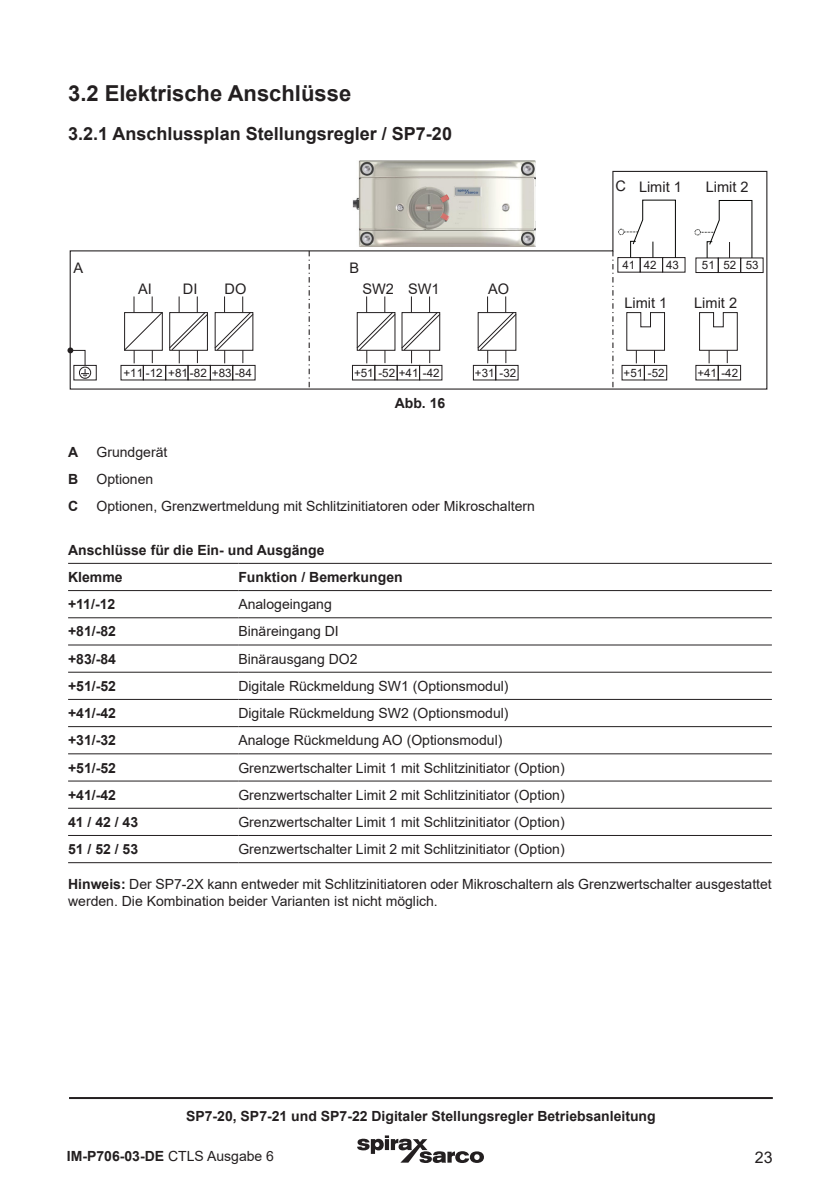
<style>
.page{position:relative;width:840px;height:1191px;background:#fff}
.page>*{position:absolute;margin:0;border:0;box-sizing:border-box;transform-origin:0 0}
.Subhead_1{font:700 22px "Arial";color:#231f20}
.Subhead_1-2{font:700 18px "Arial";color:#231f20}
.t1{font:16px "Arial";color:#231f20}
.t2{font:14.6px "Arial";color:#231f20}
.Body_text{font:14px/16.8px "Arial";color:#231f20}
.Body_text-2{font:700 14px "Arial";color:#231f20}
.Subhead_1-3{font:700 14px "Arial";color:#231f20}
.t3{font:11.6px "Arial";color:#231f20}
.s1{font-weight:700}
.s2{font-weight:400}
</style>
<div class="page">
<svg style="left:357px;top:1135px;width:126px;height:28px"></svg>
<hr style="left:69px;top:1097px;width:703px;height:2px;background:#231f20">
<hr style="left:68px;top:563px;width:170px;height:1px;background:#231f20">
<hr style="left:238px;top:563px;width:533px;height:1px;background:#231f20">
<hr style="left:68px;top:590px;width:170px;height:1px;background:#231f20">
<hr style="left:238px;top:590px;width:533px;height:1px;background:#231f20">
<hr style="left:68px;top:617px;width:170px;height:1px;background:#231f20">
<hr style="left:238px;top:617px;width:533px;height:1px;background:#231f20">
<hr style="left:68px;top:644px;width:170px;height:1px;background:#231f20">
<hr style="left:238px;top:644px;width:533px;height:1px;background:#231f20">
<hr style="left:68px;top:671px;width:170px;height:1px;background:#231f20">
<hr style="left:238px;top:671px;width:533px;height:1px;background:#231f20">
<hr style="left:68px;top:699px;width:170px;height:1px;background:#231f20">
<hr style="left:238px;top:699px;width:533px;height:1px;background:#231f20">
<hr style="left:68px;top:726px;width:170px;height:1px;background:#231f20">
<hr style="left:238px;top:726px;width:533px;height:1px;background:#231f20">
<hr style="left:68px;top:753px;width:170px;height:1px;background:#231f20">
<hr style="left:238px;top:753px;width:533px;height:1px;background:#231f20">
<hr style="left:68px;top:780px;width:170px;height:1px;background:#231f20">
<hr style="left:238px;top:780px;width:533px;height:1px;background:#231f20">
<hr style="left:68px;top:807px;width:170px;height:1px;background:#231f20">
<hr style="left:238px;top:807px;width:533px;height:1px;background:#231f20">
<hr style="left:68px;top:835px;width:170px;height:1px;background:#231f20">
<hr style="left:238px;top:835px;width:533px;height:1px;background:#231f20">
<hr style="left:68px;top:862px;width:170px;height:1px;background:#231f20">
<hr style="left:238px;top:862px;width:533px;height:1px;background:#231f20">
<img style="left:358px;top:160px;width:177px;height:10px">
<svg style="left:69px;top:170px;width:698px;height:220px"></svg>
<div style="left:73px;top:365px;width:24px;height:15px;border:1px solid #231f20"></div>
<svg style="left:308px;top:251px;width:1px;height:138px"></svg>
<div style="left:79px;top:367px;width:12px;height:12px;border:1px solid #231f20;border-radius:50%"></div>
<svg style="left:67px;top:347px;width:22px;height:30px"></svg>
<svg style="left:123px;top:296px;width:85px;height:67px"></svg>
<div style="left:143px;top:365px;width:23px;height:15px;border:1px solid #231f20"></div>
<div style="left:120px;top:365px;width:24px;height:15px;border:1px solid #231f20"></div>
<div style="left:187px;top:365px;width:24px;height:15px;border:1px solid #231f20"></div>
<div style="left:165px;top:365px;width:23px;height:15px;border:1px solid #231f20"></div>
<div style="left:232px;top:365px;width:23px;height:15px;border:1px solid #231f20"></div>
<div style="left:210px;top:365px;width:23px;height:15px;border:1px solid #231f20"></div>
<svg style="left:214px;top:296px;width:40px;height:67px"></svg>
<div style="left:374px;top:365px;width:23px;height:15px;border:1px solid #231f20"></div>
<div style="left:352px;top:365px;width:23px;height:15px;border:1px solid #231f20"></div>
<div style="left:419px;top:365px;width:23px;height:15px;border:1px solid #231f20"></div>
<div style="left:396px;top:365px;width:24px;height:15px;border:1px solid #231f20"></div>
<svg style="left:356px;top:296px;width:84px;height:67px"></svg>
<div style="left:495px;top:365px;width:23px;height:15px;border:1px solid #231f20"></div>
<div style="left:472px;top:365px;width:24px;height:15px;border:1px solid #231f20"></div>
<svg style="left:476px;top:296px;width:40px;height:67px"></svg>
<div style="left:717px;top:365px;width:23px;height:15px;border:1px solid #231f20"></div>
<div style="left:695px;top:365px;width:23px;height:15px;border:1px solid #231f20"></div>
<svg style="left:698px;top:312px;width:39px;height:51px"></svg>
<div style="left:662px;top:257px;width:23px;height:15px;border:1px solid #231f20"></div>
<div style="left:717px;top:257px;width:23px;height:16px;border:1px solid #231f20"></div>
<div style="left:695px;top:257px;width:23px;height:16px;border:1px solid #231f20"></div>
<div style="left:740px;top:257px;width:23px;height:16px;border:1px solid #231f20"></div>
<svg style="left:694px;top:200px;width:58px;height:59px"></svg>
<svg style="left:612px;top:199px;width:63px;height:190px"></svg>
<p class="Subhead_1" style="left:68px;top:78px;width:284px">3.2 Elektrische Anschlüsse</p>
<p class="Subhead_1-2" style="left:68px;top:120px;width:385px">3.2.1 Anschlussplan Stellungsregler / SP7-20</p>
<p class="t2" style="left:615px;top:177px;width:68px">C Limit 1</p>
<p class="t2" style="left:705px;top:177px;width:44px">Limit 2</p>
<p class="t2" style="left:73px;top:257px;width:11px">A</p>
<p class="t2" style="left:349px;top:257px;width:11px">B</p>
<p class="t3" style="left:622px;top:257px;width:58px">41 42 43</p>
<p class="t3" style="left:701px;top:257px;width:58px">51 52 53</p>
<p class="t2" style="left:138px;top:279px;width:15px">AI</p>
<p class="t2" style="left:183px;top:279px;width:16px">DI</p>
<p class="t2" style="left:224px;top:279px;width:23px">DO</p>
<p class="t2" style="left:362px;top:279px;width:33px">SW2</p>
<p class="t2" style="left:408px;top:279px;width:33px">SW1</p>
<p class="t2" style="left:488px;top:279px;width:23px">AO</p>
<p class="t2" style="left:624px;top:293px;width:44px">Limit 1</p>
<p class="t2" style="left:693px;top:293px;width:44px">Limit 2</p>
<p class="t3" style="left:123px;top:364px;width:130px">+11 -12 +81 -82 +83 -84</p>
<p class="t3" style="left:354px;top:364px;width:87px">+51 -52 +41 -42</p>
<p class="t3" style="left:474px;top:364px;width:43px">+31 -32</p>
<p class="t3" style="left:623px;top:364px;width:43px">+51 -52</p>
<p class="t3" style="left:697px;top:364px;width:42px">+41 -42</p>
<p class="Subhead_1-3" style="left:394px;top:393px;width:52px">Abb. 16</p>
<p class="Body_text-2" style="left:68px;top:442px;width:12px">A</p>
<p class="Body_text" style="left:96px;top:443px;width:72px">Grundgerät</p>
<p class="Body_text-2" style="left:68px;top:469px;width:12px">B</p>
<p class="Body_text" style="left:96px;top:470px;width:58px">Optionen</p>
<p class="Body_text-2" style="left:68px;top:496px;width:12px">C</p>
<p class="Body_text" style="left:96px;top:498px;width:440px">Optionen, Grenzwertmeldung mit Schlitzinitiatoren oder Mikroschaltern</p>
<p class="Body_text-2" style="left:68px;top:540px;width:258px">Anschlüsse für die Ein- und Ausgänge</p>
<p class="Body_text-2" style="left:68px;top:567px;width:56px">Klemme</p>
<p class="Body_text-2" style="left:238px;top:567px;width:166px">Funktion / Bemerkungen</p>
<p class="Body_text-2" style="left:68px;top:594px;width:49px">+11/-12</p>
<p class="Body_text" style="left:238px;top:596px;width:95px">Analogeingang</p>
<p class="Body_text-2" style="left:68px;top:621px;width:49px">+81/-82</p>
<p class="Body_text" style="left:238px;top:623px;width:102px">Binäreingang DI</p>
<p class="Body_text-2" style="left:68px;top:649px;width:49px">+83/-84</p>
<p class="Body_text" style="left:238px;top:650px;width:121px">Binärausgang DO2</p>
<p class="Body_text-2" style="left:68px;top:676px;width:49px">+51/-52</p>
<p class="Body_text" style="left:238px;top:677px;width:271px">Digitale Rückmeldung SW1 (Optionsmodul)</p>
<p class="Body_text-2" style="left:68px;top:703px;width:49px">+41/-42</p>
<p class="Body_text" style="left:238px;top:704px;width:271px">Digitale Rückmeldung SW2 (Optionsmodul)</p>
<p class="Body_text-2" style="left:68px;top:730px;width:49px">+31/-32</p>
<p class="Body_text" style="left:238px;top:732px;width:265px">Analoge Rückmeldung AO (Optionsmodul)</p>
<p class="Body_text-2" style="left:68px;top:757px;width:49px">+51/-52</p>
<p class="Body_text" style="left:238px;top:759px;width:327px">Grenzwertschalter Limit 1 mit Schlitzinitiator (Option)</p>
<p class="Body_text-2" style="left:68px;top:785px;width:49px">+41/-42</p>
<p class="Body_text" style="left:238px;top:786px;width:327px">Grenzwertschalter Limit 2 mit Schlitzinitiator (Option)</p>
<p class="Body_text-2" style="left:68px;top:812px;width:72px">41 / 42 / 43</p>
<p class="Body_text" style="left:238px;top:813px;width:327px">Grenzwertschalter Limit 1 mit Schlitzinitiator (Option)</p>
<p class="Body_text-2" style="left:68px;top:839px;width:72px">51 / 52 / 53</p>
<p class="Body_text" style="left:238px;top:840px;width:327px">Grenzwertschalter Limit 2 mit Schlitzinitiator (Option)</p>
<p class="Body_text" style="left:68px;top:875px;width:704px"><span class="s1">Hinweis:</span> Der SP7-2X kann entweder mit Schlitzinitiatoren oder Mikroschaltern als Grenzwertschalter ausgestattet werden. Die Kombination beider Varianten ist nicht möglich.</p>
<p class="Body_text-2" style="left:186px;top:1106px;width:471px">SP7-20, SP7-21 und SP7-22 Digitaler Stellungsregler Betriebsanleitung</p>
<p class="Body_text-2" style="left:67px;top:1146px;width:208px">IM-P706-03-DE <span class="s2">CTLS Ausgabe 6</span></p>
<p class="t1" style="left:754px;top:1146px;width:19px">23</p>
</div>
